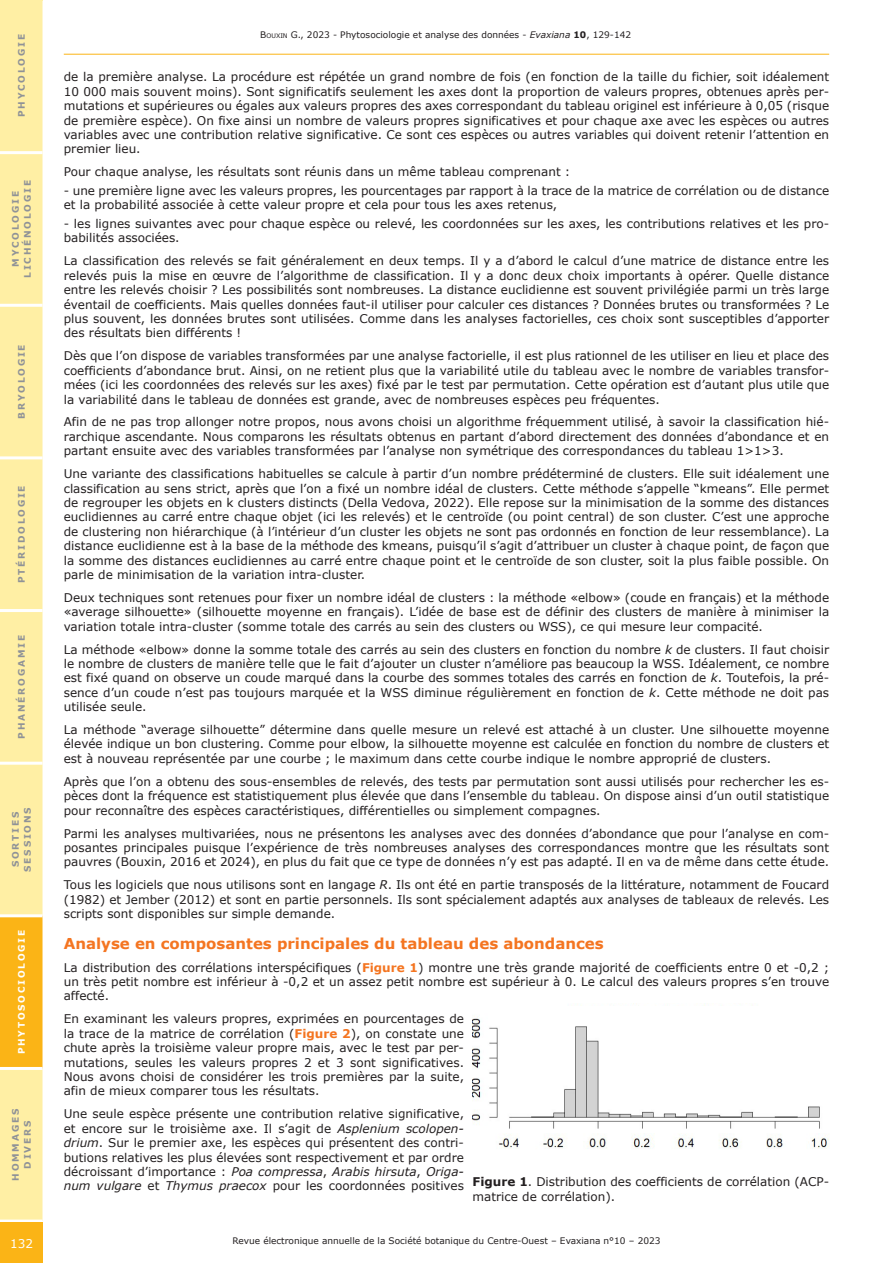
<style>
.page{position:relative;width:893px;height:1263px;background:#fff}
.page>*{position:absolute;margin:0;border:0;box-sizing:border-box;transform-origin:0 0}
.Titre_2{font:700 15px "Verdana";color:#f47521}
.t1{font:12px/14.4px "Verdana";color:#231f20;text-align:justify}
.t2{font:12px "Verdana";color:#fff}
.t3{font:9px "Verdana";color:#231f20}
.t4{font:700 9px/12px "Verdana";letter-spacing:.2em;color:#8f9297;text-align:center}
.t5{font:700 9px "Verdana";letter-spacing:.2em;color:#fff}
.s1{font-style:inherit}
.s2{font-size:6.3px}
.s3{font-style:italic}
.s4{font-weight:700}
.s5{font-weight:700;color:#f47521}
</style>
<div class="page">
<hr style="left:64px;top:54px;width:765px;height:1px;background:#fbb416">
<div style="left:0;top:1px;width:43px;height:1218px;background:#ffefa4"></div>
<div style="left:0;top:917px;width:43px;height:150px;background:#fbb416"></div>
<hr style="left:0;top:1067px;width:43px;height:3px;background:#fff">
<hr style="left:0;top:914px;width:43px;height:3px;background:#fff">
<hr style="left:0;top:762px;width:43px;height:3px;background:#fff">
<hr style="left:0;top:609px;width:43px;height:3px;background:#fff">
<hr style="left:0;top:456px;width:43px;height:3px;background:#fff">
<hr style="left:0;top:304px;width:43px;height:3px;background:#fff">
<hr style="left:0;top:151px;width:43px;height:3px;background:#fff">
<div style="left:0;top:1222px;width:43px;height:41px;background:#fbb416"></div>
<hr style="left:0;top:0;width:43px;height:1px;background:#ffefa4">
<img style="left:472px;top:1005px;width:357px;height:144px">
<p class="t4" style="left:16px;top:117px;width:84px;rotate:-90deg">PHYCOLOGIE</p>
<p class="t4" style="left:10px;top:278px;width:99px;rotate:-90deg">MYCOLOGIE<br>LICHÉNOLOGIE</p>
<p class="t4" style="left:16px;top:419px;width:76px;rotate:-90deg">BRYOLOGIE</p>
<p class="t4" style="left:16px;top:583px;width:99px;rotate:-90deg">PTÉRIDOLOGIE</p>
<p class="t4" style="left:16px;top:738px;width:105px;rotate:-90deg">PHANÉROGAMIE</p>
<p class="t4" style="left:10px;top:872px;width:66px;rotate:-90deg">SORTIES<br>SESSIONS</p>
<p class="t5" style="left:16px;top:1054px;width:126px;rotate:-90deg">PHYTOSOCIOLOGIE</p>
<p class="t4" style="left:10px;top:1180px;width:73px;rotate:-90deg">HOMMAGES<br>DIVERS</p>
<p class="t2" style="left:10px;top:1236px;width:24px">132</p>
<p class="t3" style="left:260px;top:29px;width:372px"><span class="s1">B</span><span class="s2">OUXIN</span> <span class="s1">G.</span>, 2023 - Phytosociologie et analyse des données - <span class="s3">Evaxiana</span> <span class="s4">10</span>, 129-142</p>
<p class="t1" style="left:64px;top:70px;width:767px">de la première analyse. La procédure est répétée un grand nombre de fois (en fonction de la taille du fichier, soit idéalement 10 000 mais souvent moins). Sont significatifs seulement les axes dont la proportion de valeurs propres, obtenues après per&shy;mutations et supérieures ou égales aux valeurs propres des axes correspondant du tableau originel est inférieure à 0,05 (risque de première espèce). On fixe ainsi un nombre de valeurs propres significatives et pour chaque axe avec les espèces ou autres variables avec une contribution relative significative. Ce sont ces espèces ou autres variables qui doivent retenir l’attention en premier lieu.</p>
<p class="t1" style="left:64px;top:165px;width:508px">Pour chaque analyse, les résultats sont réunis dans un même tableau comprenant :</p>
<p class="t1" style="left:64px;top:184px;width:767px">- une première ligne avec les valeurs propres, les pourcentages par rapport à la trace de la matrice de corrélation ou de distance et la probabilité associée à cette valeur propre et cela pour tous les axes retenus,</p>
<p class="t1" style="left:64px;top:217px;width:767px">- les lignes suivantes avec pour chaque espèce ou relevé, les coordonnées sur les axes, les contributions relatives et les pro&shy;babilités associées.</p>
<p class="t1" style="left:64px;top:254px;width:767px">La classification des relevés se fait généralement en deux temps. Il y a d’abord le calcul d’une matrice de distance entre les relevés puis la mise en œuvre de l’algorithme de classification. Il y a donc deux choix importants à opérer. Quelle distance entre les relevés choisir ? Les possibilités sont nombreuses. La distance euclidienne est souvent privilégiée parmi un très large éventail de coefficients. Mais quelles données faut-il utiliser pour calculer ces distances ? Données brutes ou transformées ? Le plus souvent, les données brutes sont utilisées. Comme dans les analyses factorielles, ces choix sont susceptibles d’apporter des résultats bien différents !</p>
<p class="t1" style="left:64px;top:349px;width:767px">Dès que l’on dispose de variables transformées par une analyse factorielle, il est plus rationnel de les utiliser en lieu et place des coefficients d’abondance brut. Ainsi, on ne retient plus que la variabilité utile du tableau avec le nombre de variables transfor&shy;mées (ici les coordonnées des relevés sur les axes) fixé par le test par permutation. Cette opération est d’autant plus utile que la variabilité dans le tableau de données est grande, avec de nombreuses espèces peu fréquentes.</p>
<p class="t1" style="left:64px;top:415px;width:767px">Afin de ne pas trop allonger notre propos, nous avons choisi un algorithme fréquemment utilisé, à savoir la classification hié&shy;rarchique ascendante. Nous comparons les résultats obtenus en partant d’abord directement des données d’abondance et en partant ensuite avec des variables transformées par l’analyse non symétrique des correspondances du tableau 1&gt;1&gt;3.</p>
<p class="t1" style="left:64px;top:467px;width:767px">Une variante des classifications habituelles se calcule à partir d’un nombre prédéterminé de clusters. Elle suit idéalement une classification au sens strict, après que l’on a fixé un nombre idéal de clusters. Cette méthode s’appelle “kmeans”. Elle permet de regrouper les objets en k clusters distincts (Della Vedova, 2022). Elle repose sur la minimisation de la somme des distances euclidiennes au carré entre chaque objet (ici les relevés) et le centroïde (ou point central) de son cluster. C’est une approche de clustering non hiérarchique (à l’intérieur d’un cluster les objets ne sont pas ordonnés en fonction de leur ressemblance). La distance euclidienne est à la base de la méthode des kmeans, puisqu’il s’agit d’attribuer un cluster à chaque point, de façon que la somme des distances euclidiennes au carré entre chaque point et le centroïde de son cluster, soit la plus faible possible. On parle de minimisation de la variation intra-cluster.</p>
<p class="t1" style="left:64px;top:590px;width:767px">Deux techniques sont retenues pour fixer un nombre idéal de clusters : la méthode «elbow» (coude en français) et la méthode «average silhouette» (silhouette moyenne en français). L’idée de base est de définir des clusters de manière à minimiser la variation totale intra-cluster (somme totale des carrés au sein des clusters ou WSS), ce qui mesure leur compacité.</p>
<p class="t1" style="left:64px;top:642px;width:767px">La méthode «elbow» donne la somme totale des carrés au sein des clusters en fonction du nombre <span class="s3">k</span> de clusters. Il faut choisir le nombre de clusters de manière telle que le fait d’ajouter un cluster n’améliore pas beaucoup la WSS. Idéalement, ce nombre est fixé quand on observe un coude marqué dans la courbe des sommes totales des carrés en fonction de <span class="s3">k</span>. Toutefois, la pré&shy;sence d’un coude n’est pas toujours marquée et la WSS diminue régulièrement en fonction de <span class="s3">k</span>. Cette méthode ne doit pas utilisée seule.</p>
<p class="t1" style="left:64px;top:723px;width:767px">La méthode “average silhouette” détermine dans quelle mesure un relevé est attaché à un cluster. Une silhouette moyenne élevée indique un bon clustering. Comme pour elbow, la silhouette moyenne est calculée en fonction du nombre de clusters et est à nouveau représentée par une courbe ; le maximum dans cette courbe indique le nombre approprié de clusters.</p>
<p class="t1" style="left:64px;top:774px;width:767px">Après que l’on a obtenu des sous-ensembles de relevés, des tests par permutation sont aussi utilisés pour rechercher les es&shy;pèces dont la fréquence est statistiquement plus élevée que dans l’ensemble du tableau. On dispose ainsi d’un outil statistique pour reconnaître des espèces caractéristiques, différentielles ou simplement compagnes.</p>
<p class="t1" style="left:64px;top:826px;width:767px">Parmi les analyses multivariées, nous ne présentons les analyses avec des données d’abondance que pour l’analyse en com&shy;posantes principales puisque l’expérience de très nombreuses analyses des correspondances montre que les résultats sont pauvres (Bouxin, 2016 et 2024), en plus du fait que ce type de données n’y est pas adapté. Il en va de même dans cette étude.</p>
<p class="t1" style="left:64px;top:878px;width:767px">Tous les logiciels que nous utilisons sont en langage <span class="s3">R</span>. Ils ont été en partie transposés de la littérature, notamment de Foucard (1982) et Jember (2012) et sont en partie personnels. Ils sont spécialement adaptés aux analyses de tableaux de relevés. Les scripts sont disponibles sur simple demande.</p>
<p class="Titre_2" style="left:64px;top:933px;width:541px">Analyse en composantes principales du tableau des abondances</p>
<p class="t1" style="left:64px;top:960px;width:767px">La distribution des corrélations interspécifiques (<span class="s5">Figure 1</span>) montre une très grande majorité de coefficients entre 0 et -0,2 ; un très petit nombre est inférieur à -0,2 et un assez petit nombre est supérieur à 0. Le calcul des valeurs propres s’en trouve affecté.</p>
<p class="t1" style="left:64px;top:1012px;width:402px">En examinant les valeurs propres, exprimées en pourcentages de la trace de la matrice de corrélation (<span class="s5">Figure 2</span>), on constate une chute après la troisième valeur propre mais, avec le test par per&shy;mutations, seules les valeurs propres 2 et 3 sont significatives.<br>Nous avons choisi de considérer les trois premières par la suite, afin de mieux comparer tous les résultats.</p>
<p class="t1" style="left:64px;top:1107px;width:402px">Une seule espèce présente une contribution relative significative, et encore sur le troisième axe. Il s’agit de <span class="s3">Asplenium scolopen&shy;drium</span>. Sur le premier axe, les espèces qui présentent des contri&shy;butions relatives les plus élevées sont respectivement et par ordre décroissant d’importance : <span class="s3">Poa compressa</span>, <span class="s3">Arabis hirsuta</span>, <span class="s3">Origa&shy;num vulgare</span> et <span class="s3">Thymus praecox</span> pour les coordonnées positives</p>
<p class="t1" style="left:472px;top:1175px;width:358px"><span class="s4">Figure 1</span>. Distribution des coefficients de corrélation (ACP&shy;matrice de corrélation).</p>
<p class="t3" style="left:232px;top:1235px;width:430px">Revue électronique annuelle de la Société botanique du Centre-Ouest – Evaxiana n°10 – 2023</p>
</div>
